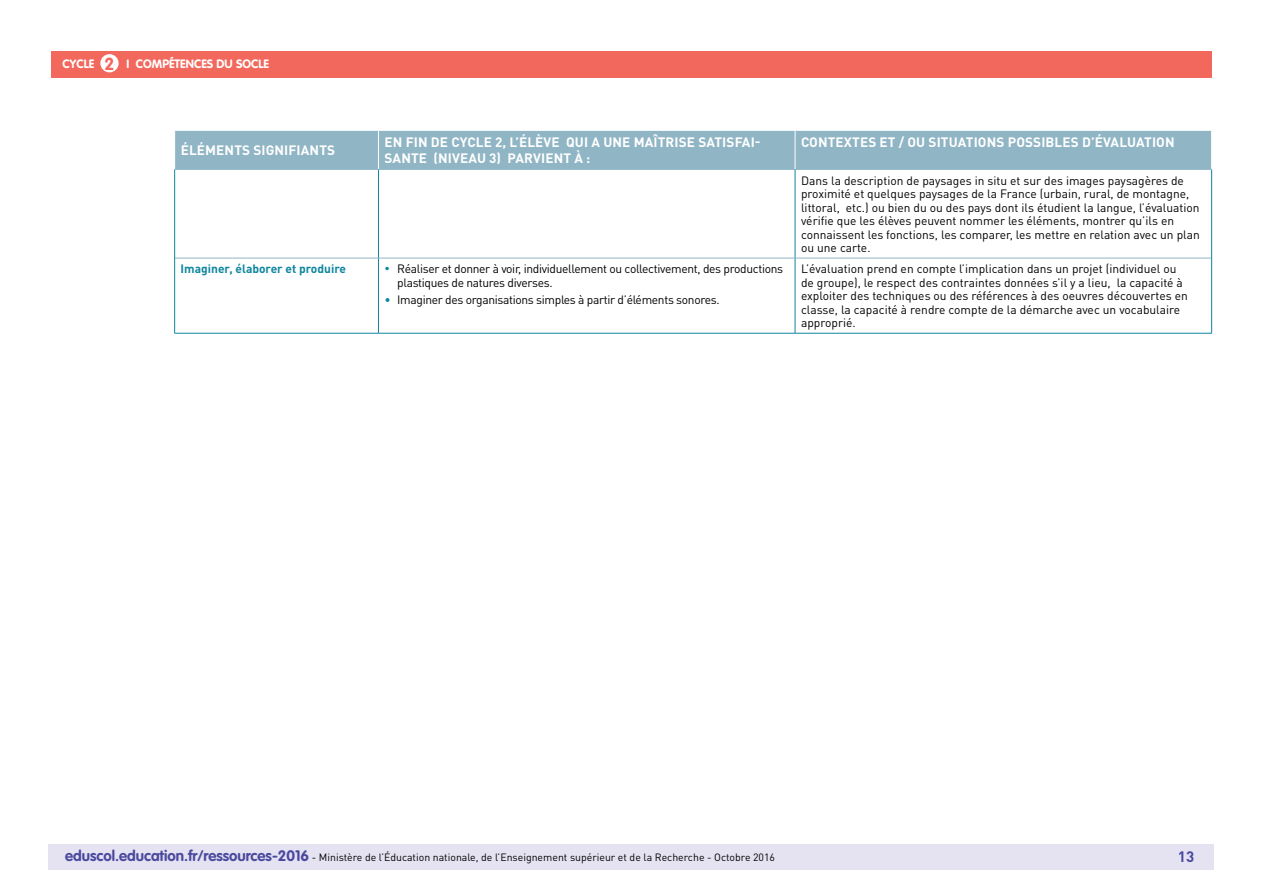
<style>
.page{position:relative;width:1263px;height:893px;background:#fff}
.page>*{position:absolute;margin:0;border:0;box-sizing:border-box;transform-origin:0 0}
.t1{font:700 17.25px "VAG Rounded Std";color:#f2685d}
.t2{font:700 15px "DIN Pro";color:#4b499e}
.Titre_têtière_tablea{font:700 13.5px/16.2px "DIN Pro";letter-spacing:.01em;color:#fff}
.Texte_courant_tablea{font:12px/13.5px "DIN Pro";color:#000}
.Texte_courant_tablea-2{font:12px/13.5px "DIN Pro";letter-spacing:-.025em;color:#000}
.Texte_gras_bleu{font:700 12px "DIN Pro";color:#0e869e}
.t3{font:700 12px "VAG Rounded Std";color:#fff}
.t4{font:10.5px "DIN Pro";color:#000}
.s1{color:#0e869e}
.s2{font-family:"VAG Rounded Std";font-weight:700;font-size:15px;color:#4b499e}
</style>
<div class="page">
<div style="left:49px;top:844px;width:1165px;height:26px;background:#e5e3f2"></div>
<div style="left:51px;top:51px;width:1161px;height:27px;background:#f2685d"></div>
<div style="left:100px;top:54px;width:19px;height:18px;background:#fff;border-radius:50%"></div>
<div style="left:175px;top:131px;width:1036px;height:38px;background:#90b5c5"></div>
<hr style="left:378px;top:131px;width:1px;height:38px;background:#fff">
<hr style="left:795px;top:131px;width:1px;height:38px;background:#fff">
<hr style="left:174px;top:169px;width:204px;height:1px;background:#90b5c5">
<hr style="left:378px;top:169px;width:417px;height:1px;background:#90b5c5">
<hr style="left:795px;top:169px;width:417px;height:1px;background:#90b5c5">
<hr style="left:175px;top:258px;width:203px;height:1px;background:#90b5c5">
<hr style="left:378px;top:258px;width:417px;height:1px;background:#90b5c5">
<hr style="left:795px;top:258px;width:416px;height:1px;background:#90b5c5">
<hr style="left:174px;top:170px;width:1px;height:88px;background:#0e869e">
<hr style="left:378px;top:170px;width:1px;height:88px;background:#0e869e">
<hr style="left:795px;top:170px;width:1px;height:88px;background:#0e869e">
<hr style="left:1211px;top:170px;width:1px;height:88px;background:#0e869e">
<hr style="left:174px;top:258px;width:1px;height:75px;background:#0e869e">
<hr style="left:378px;top:258px;width:1px;height:75px;background:#0e869e">
<hr style="left:795px;top:258px;width:1px;height:75px;background:#0e869e">
<hr style="left:1211px;top:258px;width:1px;height:75px;background:#0e869e">
<hr style="left:174px;top:333px;width:204px;height:1px;background:#0e869e">
<hr style="left:378px;top:333px;width:417px;height:1px;background:#0e869e">
<hr style="left:795px;top:333px;width:417px;height:1px;background:#0e869e">
<p class="t3" style="left:63px;top:57px;width:33px">CYCLE</p>
<p class="t3" style="left:127px;top:57px;width:144px">I COMPÉTENCES DU SOCLE</p>
<h1 class="t1" style="left:105px;top:53px;width:11px">2</h1>
<p class="Titre_têtière_tablea" style="left:181px;top:142px;width:156px">ÉLÉMENTS SIGNIFIANTS</p>
<p class="Titre_têtière_tablea" style="left:384px;top:134px;width:378px">EN FIN DE CYCLE 2, L’ÉLÈVE QUI A UNE MAÎTRISE SATISFAI-<br>SANTE (NIVEAU 3) PARVIENT À :</p>
<p class="Titre_têtière_tablea" style="left:801px;top:134px;width:375px">CONTEXTES ET / OU SITUATIONS POSSIBLES D’ÉVALUATION</p>
<p class="Texte_courant_tablea" style="left:801px;top:173px;width:400px">Dans la description de paysages in situ et sur des images paysagères de proximité et quelques paysages de la France (urbain, rural, de montagne, littoral, etc.) ou bien du ou des pays dont ils étudient la langue, l’évaluation vérifie que les élèves peuvent nommer les éléments, montrer qu’ils en connaissent les fonctions, les comparer, les mettre en relation avec un plan ou une carte.</p>
<p class="Texte_gras_bleu" style="left:181px;top:261px;width:167px">Imaginer, élaborer et produire</p>
<p class="Texte_courant_tablea-2" style="left:397px;top:262px;width:387px;text-indent:-13px"><span class="s1">•</span> Réaliser et donner à voir, individuellement ou collectivement, des productions plastiques de natures diverses.</p>
<p class="Texte_courant_tablea-2" style="left:384px;top:293px;width:337px"><span class="s1">•</span> Imaginer des organisations simples à partir d’éléments sonores.</p>
<p class="Texte_courant_tablea" style="left:801px;top:262px;width:388px">L’évaluation prend en compte l’implication dans un projet (individuel ou de groupe), le respect des contraintes données s’il y a lieu, la capacité à exploiter des techniques ou des références à des oeuvres découvertes en classe, la capacité à rendre compte de la démarche avec un vocabulaire approprié.</p>
<p class="t4" style="left:65px;top:850px;width:711px"><span class="s2">eduscol.education.fr/ressources-2016</span> - Ministère de l’Éducation nationale, de l’Enseignement supérieur et de la Recherche - Octobre 2016</p>
<p class="t2" style="left:1178px;top:846px;width:18px">13</p>
</div>
